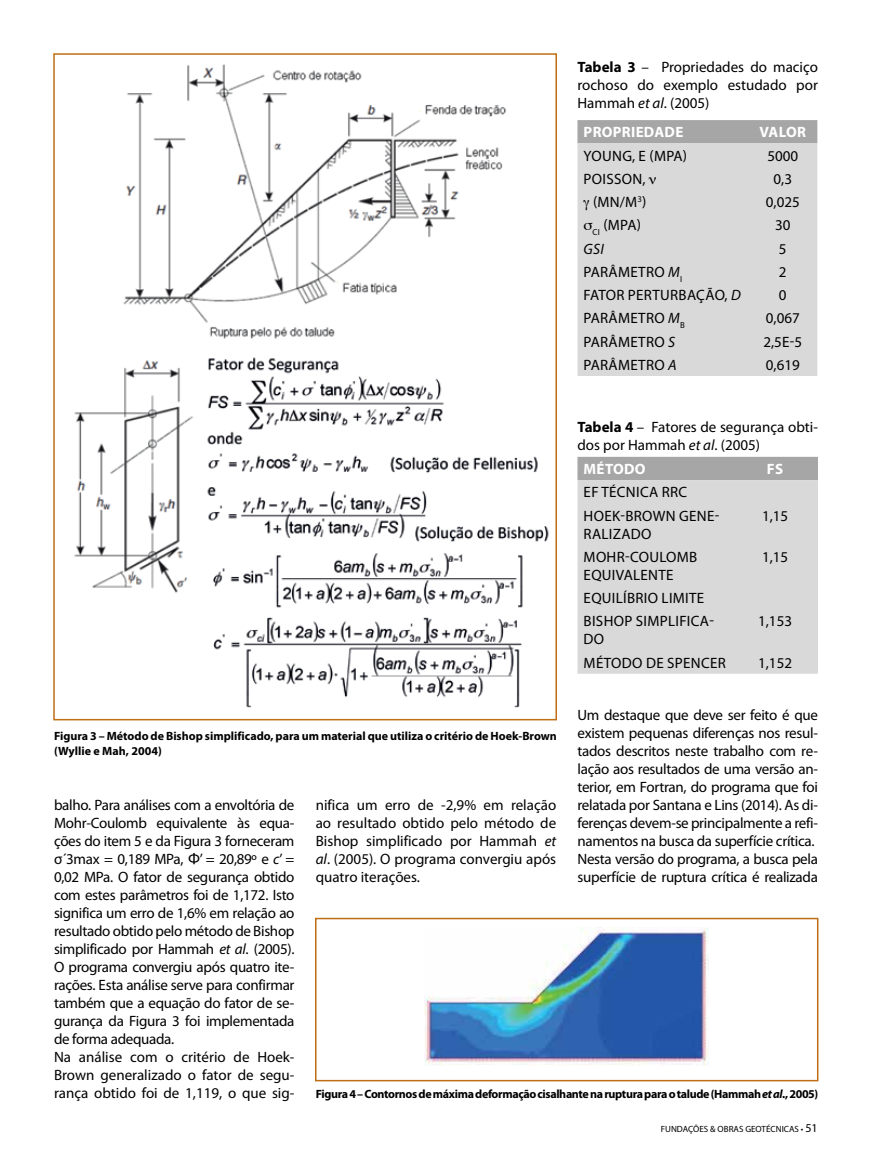
<style>
.page{position:relative;width:872px;height:1170px;background:#fff}
.page>*{position:absolute;margin:0;border:0;box-sizing:border-box;transform-origin:0 0}
.t1{font:15px/18px "Myriad Pro";letter-spacing:-.02em;color:#000}
.t2{font:15px/23.2px "Myriad Pro";letter-spacing:.02em;color:#000}
.t3{font:15px/18px "Myriad Pro";color:#000}
.t4{font:700 15px "Myriad Pro";letter-spacing:.02em;color:#fff}
.t5{font:italic 15px "Myriad Pro";color:#000}
.t6{font:700 12px/15px "Myriad Pro";letter-spacing:-.01em;color:#000}
.t7{font:700 12px "Myriad Pro";letter-spacing:-.03em;color:#000}
.t8{font:9px "Myriad Pro";color:#000}
.s1{font-weight:700}
.s2{font-style:italic}
.s3{font-family:"Arial"}
.s4{font-size:12px}
</style>
<div class="page">
<img style="left:74px;top:64px;width:475px;height:644px">
<div style="left:53px;top:53px;width:504px;height:667px;border:2px solid #bf6e14"></div>
<div style="left:577px;top:120px;width:240px;height:23px;background:#a6a6a6"></div>
<div style="left:577px;top:143px;width:240px;height:233px;background:#d9d9d9"></div>
<div style="left:577px;top:457px;width:241px;height:23px;background:#a6a6a6"></div>
<div style="left:577px;top:480px;width:241px;height:193px;background:#d9d9d9"></div>
<img style="left:425px;top:927px;width:283px;height:138px">
<div style="left:315px;top:917px;width:503px;height:164px;border:2px solid #bf6e14"></div>
<svg style="left:649px;top:177px;width:7px;height:7px"></svg>
<svg style="left:583px;top:200px;width:6px;height:10px"></svg>
<svg style="left:584px;top:223px;width:8px;height:7px"></svg>
<p class="t1" style="left:577px;top:58px;width:242px;text-align:justify"><span class="s1">Tabela 3</span> – Propriedades do maciço rochoso do exemplo estudado por Hammah <span class="s2">et al</span>. (2005)</p>
<p class="t4" style="left:583px;top:122px;width:101px">PROPRIEDADE</p>
<p class="t4" style="left:759px;top:122px;width:48px">VALOR</p>
<p class="t2" style="left:583px;top:144px;width:105px">YOUNG, E (MPA)</p>
<p class="t1" style="left:767px;top:147px;width:32px">5000</p>
<p class="t2" style="left:583px;top:167px;width:63px">POISSON,</p>
<p class="t1" style="left:773px;top:170px;width:20px">0,3</p>
<p class="t1" style="left:593px;top:193px;width:55px">(MN/M<sup>3</sup>)</p>
<p class="t1" style="left:766px;top:193px;width:35px">0,025</p>
<p class="t1" style="left:592px;top:217px;width:50px"><sub>CI</sub> (MPA)</p>
<p class="t1" style="left:775px;top:217px;width:17px">30</p>
<p class="t5" style="left:583px;top:239px;width:22px">GSI</p>
<p class="t1" style="left:779px;top:240px;width:9px">5</p>
<p class="t2" style="left:583px;top:260px;width:100px">PARÂMETRO <span class="s2">M</span><sub>I</sub></p>
<p class="t1" style="left:779px;top:263px;width:9px">2</p>
<p class="t2" style="left:583px;top:284px;width:159px">FATOR PERTURBAÇÃO, <span class="s2">D</span></p>
<p class="t1" style="left:779px;top:286px;width:9px">0</p>
<p class="t2" style="left:583px;top:307px;width:103px">PARÂMETRO <span class="s2">M</span><sub>B</sub></p>
<p class="t1" style="left:766px;top:310px;width:35px">0,067</p>
<p class="t2" style="left:583px;top:330px;width:93px">PARÂMETRO <span class="s2">S</span></p>
<p class="t1" style="left:763px;top:333px;width:40px">2,5E-5</p>
<p class="t2" style="left:583px;top:353px;width:95px">PARÂMETRO <span class="s2">A</span></p>
<p class="t1" style="left:766px;top:356px;width:35px">0,619</p>
<p class="t3" style="left:577px;top:418px;width:242px"><span class="s1">Tabela 4</span> – Fatores de segurança obti&shy;dos por Hammah <span class="s2">et al</span>. (2005)</p>
<p class="t4" style="left:583px;top:459px;width:64px">MÉTODO</p>
<p class="t4" style="left:767px;top:459px;width:18px">FS</p>
<p class="t2" style="left:583px;top:481px;width:137px">EF TÉCNICA RRC<br>HOEK-BROWN GENE-</p>
<p class="t2" style="left:583px;top:522px;width:69px">RALIZADO</p>
<p class="t1" style="left:762px;top:507px;width:28px">1,15</p>
<p class="t2" style="left:583px;top:548px;width:115px;line-height:18px">MOHR-COULOMB<br>EQUIVALENTE</p>
<p class="t1" style="left:762px;top:548px;width:28px">1,15</p>
<p class="t2" style="left:583px;top:586px;width:132px">EQUILÍBRIO LIMITE<br>BISHOP SIMPLIFICA-</p>
<p class="t1" style="left:583px;top:630px;width:22px">DO</p>
<p class="t1" style="left:758px;top:612px;width:35px">1,153</p>
<p class="t2" style="left:583px;top:651px;width:144px">MÉTODO DE SPENCER</p>
<p class="t1" style="left:758px;top:654px;width:35px">1,152</p>
<p class="t1" style="left:577px;top:706px;width:242px">Um destaque que deve ser feito é que existem pequenas diferenças nos resul&shy;tados descritos neste trabalho com re&shy;lação aos resultados de uma versão an&shy;terior, em Fortran, do programa que foi relatada por Santana e Lins (2014). As di&shy;ferenças devem-se principalmente a refi&shy;namentos na busca da superfície crítica.<br>Nesta versão do programa, a busca pela superfície de ruptura crítica é realizada</p>
<p class="t6" style="left:54px;top:728px;width:504px">Figura 3 – Método de Bishop simplificado, para um material que utiliza o critério de Hoek-Brown (Wyllie e Mah, 2004)</p>
<p class="t1" style="left:316px;top:796px;width:242px;text-align:justify">nifica um erro de -2,9% em relação ao resultado obtido pelo método de Bishop simplificado por Hammah <span class="s2">et al</span>. (2005). O programa convergiu após quatro iterações.</p>
<p class="t1" style="left:54px;top:796px;width:242px">balho. Para análises com a envoltória de Mohr-Coulomb equivalente às equa&shy;ções do item 5 e da Figura 3 forneceram σ´3max = 0,189 MPa, <span class="s3">Φ</span>’ = 20,89º e <span class="s2">c</span>’ = 0,02 MPa. O fator de segurança obtido com estes parâmetros foi de 1,172. Isto significa um erro de 1,6% em relação ao resultado obtido pelo método de Bishop simplificado por Hammah <span class="s2">et al</span>. (2005).<br>O programa convergiu após quatro ite&shy;rações. Esta análise serve para confirmar também que a equação do fator de se&shy;gurança da Figura 3 foi implementada de forma adequada.<br>Na análise com o critério de Hoek-Brown generalizado o fator de segu&shy;rança obtido foi de 1,119, o que sig-</p>
<p class="t7" style="left:316px;top:1086px;width:504px">Figura 4 – Contornos de máxima deformação cisalhante na ruptura para o talude (Hammah <span class="s2">et al</span>., 2005)</p>
<p class="t8" style="left:661px;top:1123px;width:158px">FUNDAÇÕES &amp; OBRAS GEOTÉCNICAS • <span class="s4">51</span></p>
</div>
